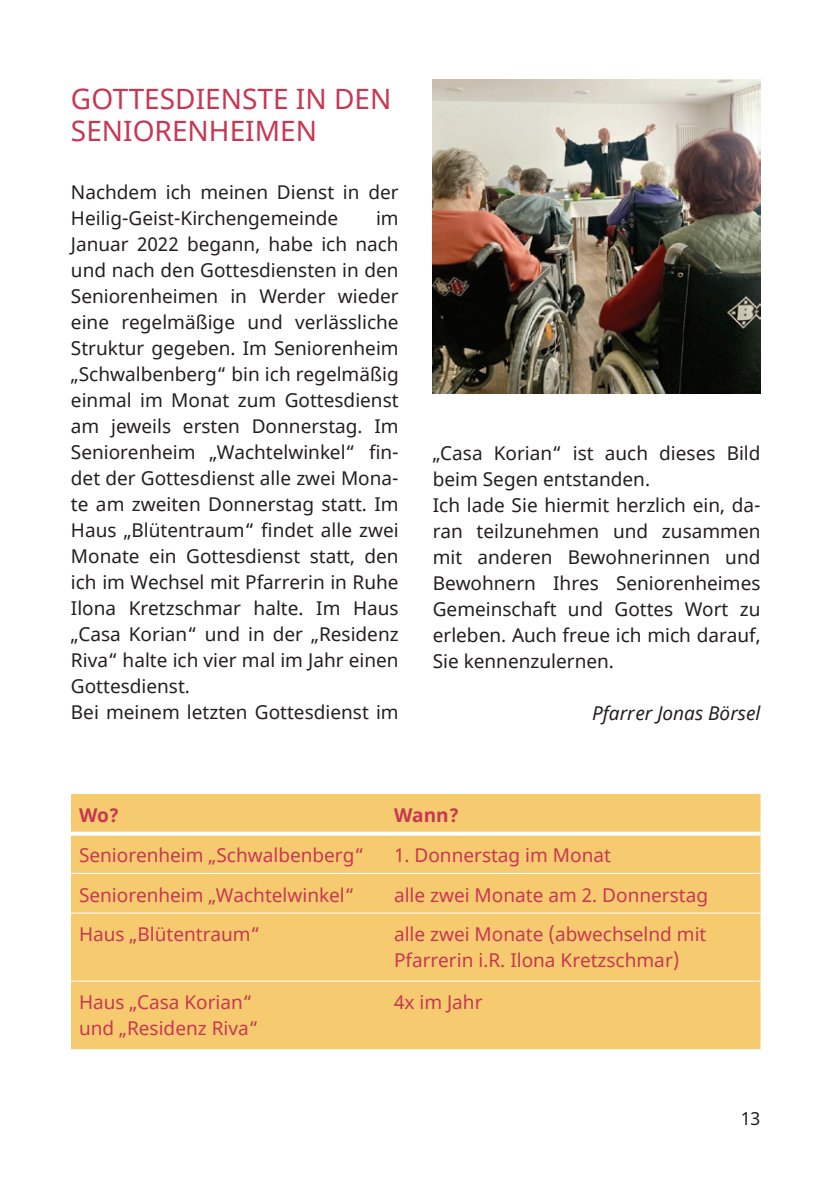
<style>
.page{position:relative;width:840px;height:1191px;background:#fff}
.page>*{position:absolute;margin:0;border:0;box-sizing:border-box;transform-origin:0 0}
.t1{font:28px "Noto Sans";color:#c93652}
.t2{font:19px/26px "Noto Sans";color:#231f20}
.t3{font:19px/26px "Noto Sans";color:#c93652}
.t4{font:italic 19px "Noto Sans";color:#231f20}
.t5{font:700 19px "Noto Sans";color:#c93652}
.t6{font:18px "Noto Sans";color:#231f20}
</style>
<div class="page">
<img style="left:432px;top:79px;width:328px;height:314px">
<div style="left:71px;top:794px;width:689px;height:255px;background:#f6cb6f"></div>
<hr style="left:71px;top:873px;width:315px;height:1px;background:#fff">
<hr style="left:386px;top:873px;width:374px;height:1px;background:#fff">
<hr style="left:71px;top:912px;width:315px;height:1px;background:#fff">
<hr style="left:386px;top:912px;width:374px;height:1px;background:#fff">
<hr style="left:71px;top:980px;width:315px;height:1px;background:#fff">
<hr style="left:386px;top:980px;width:374px;height:1px;background:#fff">
<svg style="left:71px;top:831px;width:315px;height:4px"></svg>
<svg style="left:386px;top:831px;width:374px;height:4px"></svg>
<h1 class="t1" style="left:71px;top:80px;width:39px">Gottesd</h1>
<h1 class="t1" style="left:195px;top:80px;width:27px">ienste</h1>
<h1 class="t1" style="left:296px;top:80px;width:57px">in den</h1>
<h1 class="t1" style="left:71px;top:112px;width:81px">Seniorenhe</h1>
<h1 class="t1" style="left:245px;top:112px;width:30px">imen</h1>
<p class="t2" style="left:71px;top:180px;width:329px">Nachdem ich meinen Dienst in der<br>Heilig-Geist-Kirchengemeinde</p>
<p class="t2" style="left:71px;top:206px;width:329px;text-indent:305px">im<br>Januar 2022 begann, habe ich nach und nach den Gottesdiensten in den<br>Seniorenheimen in Werder wieder eine regelmäßige und verlässliche<br>Struktur gegeben. Im Seniorenheim „Schwalbenberg“ bin ich regelmäßig einmal im Monat zum Gottesdienst am jeweils ersten Donnerstag. Im<br>Seniorenheim „Wachtelwinkel“ fin&shy;det der Gottesdienst alle zwei Mona&shy;te am zweiten Donnerstag statt. Im<br>Haus „Blütentraum“ findet alle zwei<br>Monate ein Gottesdienst statt, den ich im Wechsel mit Pfarrerin in Ruhe<br>Ilona Kretzschmar halte. Im Haus „Casa Korian“ und in der „Residenz<br>Riva“ halte ich vier mal im Jahr einen<br>Gottesdienst.<br>Bei meinem letzten Gottesdienst im</p>
<p class="t2" style="left:432px;top:440px;width:329px">„Casa Korian“ ist auch dieses Bild beim Segen entstanden.<br>Ich lade Sie hiermit herzlich ein, da&shy;ran teilzunehmen und zusammen mit anderen Bewohnerinnen und<br>Bewohnern Ihres Seniorenheimes<br>Gemeinschaft und Gottes Wort zu erleben. Auch freue ich mich darauf,<br>Sie kennenzulernen.</p>
<p class="t4" style="left:591px;top:699px;width:170px">Pfarrer Jonas Börsel</p>
<p class="t5" style="left:79px;top:802px;width:42px">Wo?</p>
<p class="t5" style="left:394px;top:802px;width:66px">Wann?</p>
<p class="t3" style="left:79px;top:842px;width:286px">Seniorenheim „Schwalbenberg“</p>
<p class="t3" style="left:394px;top:842px;width:218px">1. Donnerstag im Monat</p>
<p class="t3" style="left:79px;top:882px;width:276px">Seniorenheim „Wachtelwinkel“</p>
<p class="t3" style="left:394px;top:882px;width:315px">alle zwei Monate am 2. Donnerstag</p>
<p class="t3" style="left:79px;top:922px;width:182px">Haus „Blütentraum“</p>
<p class="t3" style="left:394px;top:922px;width:314px">alle zwei Monate (abwechselnd mit<br>Pfarrerin i.R. Ilona Kretzschmar)</p>
<p class="t3" style="left:79px;top:990px;width:181px">Haus „Casa Korian“ und „Residenz Riva“</p>
<p class="t3" style="left:394px;top:990px;width:90px">4x im Jahr</p>
<p class="t6" style="left:740px;top:1106px;width:21px">13</p>
</div>
